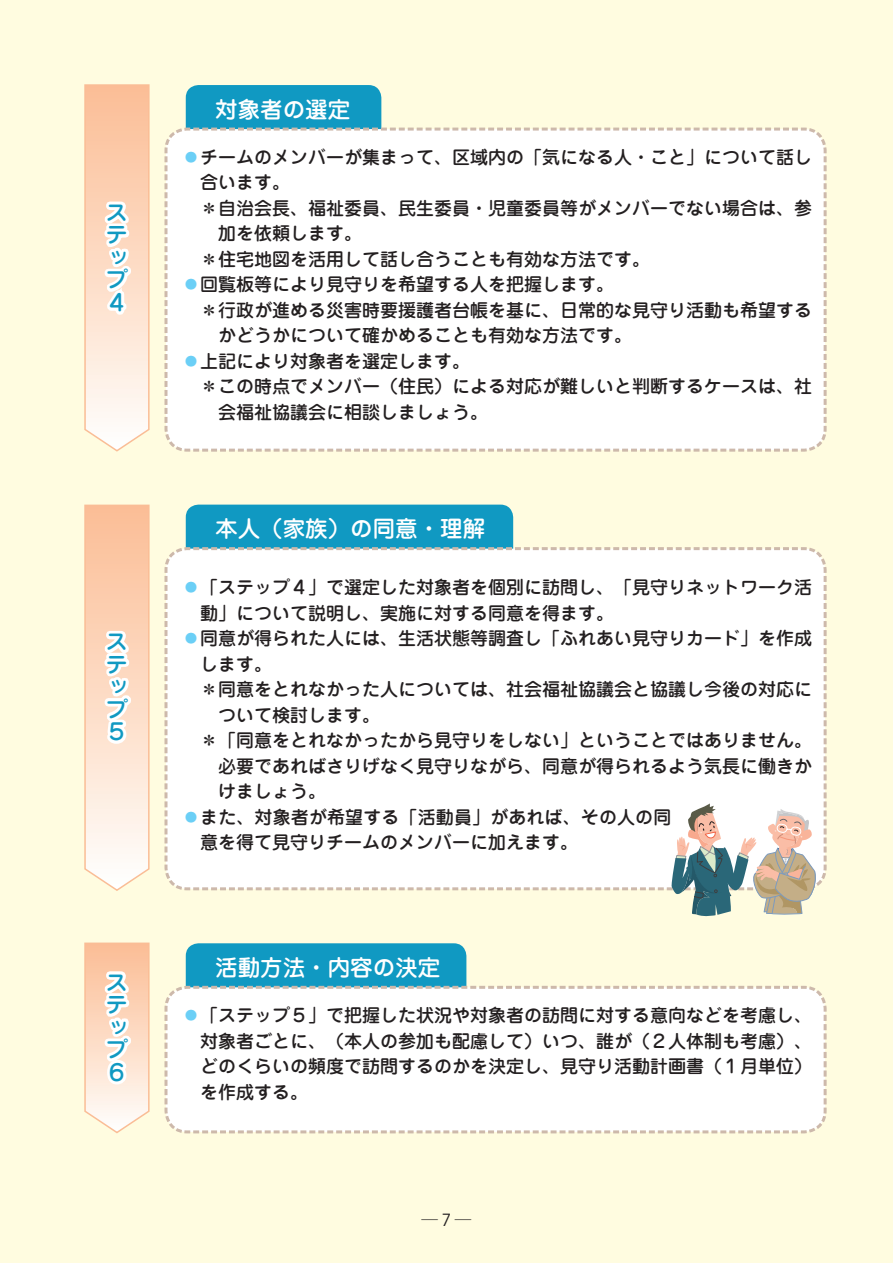
<style>
.page{position:relative;width:893px;height:1263px;background:#fffce0}
.page>*{position:absolute;margin:0;border:0;box-sizing:border-box;transform-origin:0 0}
.t1{font:500 22.5px "Jun 34 Pro";color:#fff}
.t2{font:500 22.5px/22.6px "Jun 34 Pro";color:#1099c2;text-align:justify}
.t3{font:500 18px/25.5px "Jun 34 Pro";color:#231f20;text-align:justify}
.t4{font:16.5px "Koz Go Pro";color:#231f20}
.s1{color:#6bcff6}
</style>
<div class="page">
<div style="left:186px;top:85px;width:195px;height:77px;background:#1099c2;border-radius:13px"></div>
<div style="left:164px;top:126px;width:663px;height:326px;background:#fff"></div>
<div style="left:186px;top:943px;width:280px;height:77px;background:#1099c2;border-radius:13px"></div>
<div style="left:164px;top:984px;width:663px;height:150px;background:#fff"></div>
<svg style="left:84px;top:942px;width:66px;height:192px"></svg>
<div style="left:186px;top:505px;width:327px;height:76px;background:#1099c2;border-radius:13px"></div>
<svg style="left:164px;top:546px;width:663px;height:345px"></svg>
<svg style="left:84px;top:504px;width:66px;height:387px"></svg>
<svg style="left:84px;top:84px;width:66px;height:368px"></svg>
<svg style="left:193px;top:574px;width:634px;height:342px"></svg>
<p class="t2" style="left:106px;top:199px;width:24px">ステップ４</p>
<p class="t2" style="left:106px;top:628px;width:24px">ステップ５</p>
<p class="t2" style="left:106px;top:968px;width:24px">ステップ６</p>
<p class="t1" style="left:215px;top:91px;width:136px">対象者の選定</p>
<p class="t3" style="left:182px;top:142px;width:632px"><span class="s1">◦</span>チームのメンバーが集まって、区域内の「気になる人・こと」について話し</p>
<p class="t3" style="left:200px;top:168px;width:91px">合います。</p>
<p class="t3" style="left:200px;top:193px;width:613px">＊自治会長、福祉委員、民生委員・児童委員等がメンバーでない場合は、参</p>
<p class="t3" style="left:218px;top:219px;width:145px">加を依頼します。</p>
<p class="t3" style="left:200px;top:244px;width:451px">＊住宅地図を活用して話し合うことも有効な方法です。</p>
<p class="t3" style="left:182px;top:270px;width:434px"><span class="s1">◦</span>回覧板等により見守りを希望する人を把握します。</p>
<p class="t3" style="left:200px;top:295px;width:613px">＊行政が進める災害時要援護者台帳を基に、日常的な見守り活動も希望する</p>
<p class="t3" style="left:218px;top:321px;width:415px">かどうかについて確かめることも有効な方法です。</p>
<p class="t3" style="left:182px;top:346px;width:290px"><span class="s1">◦</span>上記により対象者を選定します。</p>
<p class="t3" style="left:200px;top:372px;width:613px">＊この時点でメンバー（住民）による対応が難しいと判断するケースは、社</p>
<p class="t3" style="left:218px;top:398px;width:271px">会福祉協議会に相談しましょう。</p>
<p class="t1" style="left:215px;top:511px;width:272px">本人（家族）の同意・理解</p>
<p class="t3" style="left:182px;top:573px;width:632px"><span class="s1">◦</span>「ステップ４」で選定した対象者を個別に訪問し、「見守りネットワーク活</p>
<p class="t3" style="left:200px;top:598px;width:415px">動」について説明し、実施に対する同意を得ます。</p>
<p class="t3" style="left:182px;top:624px;width:632px"><span class="s1">◦</span>同意が得られた人には、生活状態等調査し「ふれあい見守りカード」を作成</p>
<p class="t3" style="left:200px;top:649px;width:73px">します。</p>
<p class="t3" style="left:200px;top:675px;width:613px">＊同意をとれなかった人については、社会福祉協議会と協議し今後の対応に</p>
<p class="t3" style="left:218px;top:700px;width:163px">ついて検討します。</p>
<p class="t3" style="left:200px;top:726px;width:613px">＊「同意をとれなかったから見守りをしない」ということではありません。</p>
<p class="t3" style="left:218px;top:751px;width:595px">必要であればさりげなく見守りながら、同意が得られるよう気長に働きか</p>
<p class="t3" style="left:218px;top:777px;width:109px">けましょう。</p>
<p class="t3" style="left:182px;top:802px;width:491px"><span class="s1">◦</span>また、対象者が希望する「活動員」があれば、その人の同</p>
<p class="t3" style="left:200px;top:828px;width:380px">意を得て見守りチームのメンバーに加えます。</p>
<p class="t1" style="left:215px;top:949px;width:227px">活動方法・内容の決定</p>
<p class="t3" style="left:200px;top:1001px;width:614px;text-indent:-18px"><span class="s1">◦</span>「ステップ５」で把握した状況や対象者の訪問に対する意向などを考慮し、対象者ごとに、（本人の参加も配慮して）いつ、誰が（２人体制も考慮）、どのくらいの頻度で訪問するのかを決定し、見守り活動計画書（１月単位）を作成する。</p>
<p class="t4" style="left:422px;top:1210px;width:51px">― ―</p>
</div>
